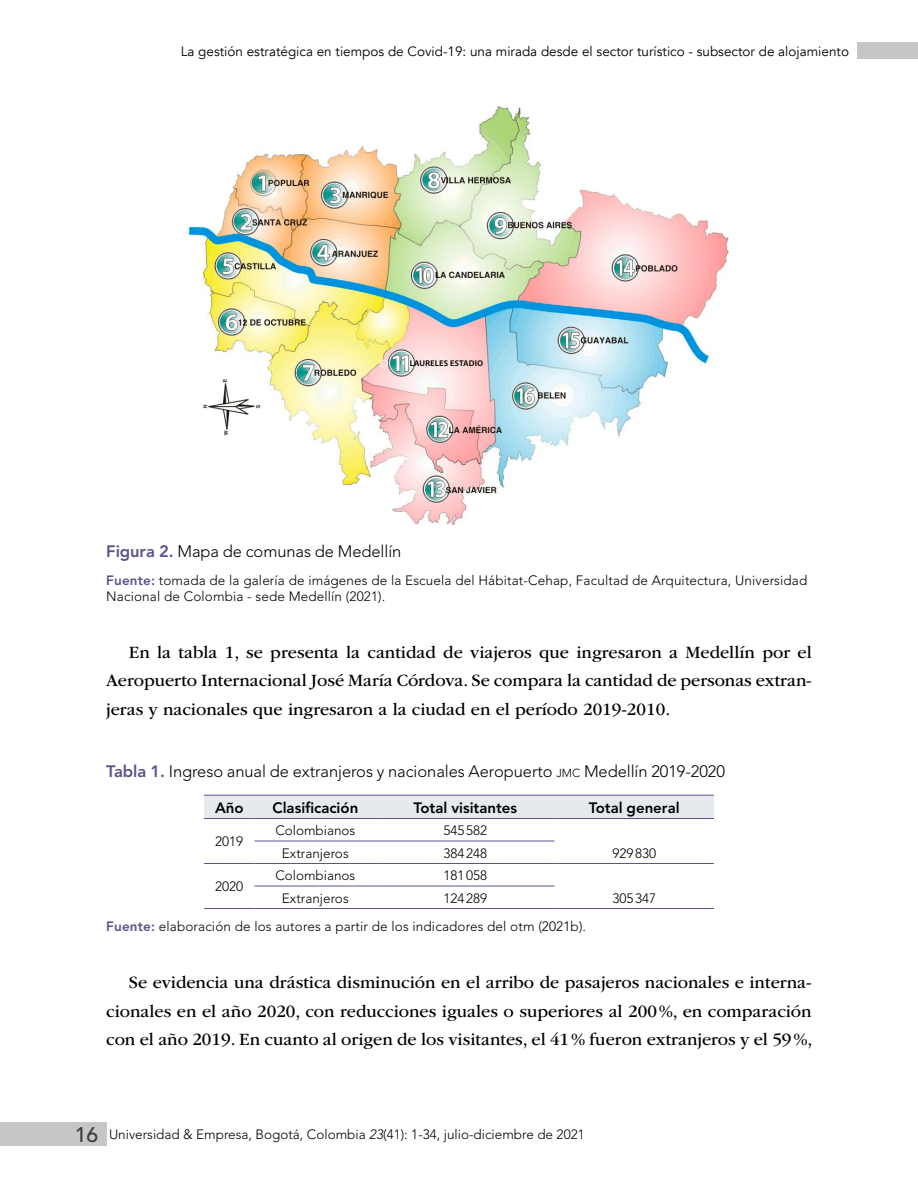
<style>
.page{position:relative;width:918px;height:1188px;background:#fff}
.page>*{position:absolute;margin:0;border:0;box-sizing:border-box;transform-origin:0 0}
.TXT-general{font:18px/28.5px "ITC Garamond Std";color:#000;text-align:justify}
.TABLA-titulo{font:300 16.5px "Avenir LT Std";letter-spacing:-.005em;color:#000}
.FIGURA-titulo{font:300 16.5px "Avenir LT Std";letter-spacing:-.005em;color:#000}
.TABLAS-encabezado{font:800 15px "Avenir LT Std";color:#000}
.TABLA--fuente-SOLA{font:300 13.5px/16.2px "Avenir LT Std";letter-spacing:.01em;color:#000}
.t1{font:13.5px "Avenir";color:#000}
.TEXTO_TABLAS{font:300 13.5px "Avenir LT Std";color:#000}
.s1{font-weight:800;color:#5e518f}
.s2{font-size:11.55px}
.s3{font-weight:500;font-size:21px;color:#3c3c3b}
.s4{font-style:italic}
</style>
<div class="page">
<div style="left:0;top:1122px;width:106px;height:23px;background:#c6c6c6"></div>
<div style="left:857px;top:42px;width:61px;height:16px;background:#c6c6c6"></div>
<img style="left:189px;top:106px;width:540px;height:419px">
<div style="left:204px;top:796px;width:510px;height:22px;background:#e7eaec"></div>
<hr style="left:204px;top:795px;width:51px;height:1px;background:#5e518f">
<hr style="left:255px;top:795px;width:121px;height:1px;background:#5e518f">
<hr style="left:376px;top:795px;width:179px;height:1px;background:#5e518f">
<hr style="left:555px;top:795px;width:159px;height:1px;background:#5e518f">
<hr style="left:204px;top:818px;width:51px;height:1px;background:#5e518f">
<hr style="left:255px;top:818px;width:121px;height:1px;background:#5e518f">
<hr style="left:376px;top:818px;width:179px;height:1px;background:#5e518f">
<hr style="left:555px;top:818px;width:159px;height:1px;background:#5e518f">
<hr style="left:255px;top:841px;width:121px;height:1px;background:#5e518f">
<hr style="left:376px;top:841px;width:179px;height:1px;background:#5e518f">
<hr style="left:204px;top:863px;width:51px;height:1px;background:#5e518f">
<hr style="left:204px;top:908px;width:51px;height:1px;background:#5e518f">
<hr style="left:255px;top:863px;width:121px;height:1px;background:#5e518f">
<hr style="left:376px;top:863px;width:179px;height:1px;background:#5e518f">
<hr style="left:555px;top:863px;width:159px;height:1px;background:#5e518f">
<hr style="left:555px;top:908px;width:159px;height:1px;background:#5e518f">
<hr style="left:255px;top:886px;width:121px;height:1px;background:#5e518f">
<hr style="left:376px;top:886px;width:179px;height:1px;background:#5e518f">
<hr style="left:255px;top:908px;width:121px;height:1px;background:#5e518f">
<hr style="left:376px;top:908px;width:179px;height:1px;background:#5e518f">
<p class="t1" style="left:181px;top:43px;width:670px">La gestión estratégica en tiempos de Covid-19: una mirada desde el sector turístico - subsector de alojamiento</p>
<p class="FIGURA-titulo" style="left:106px;top:541px;width:297px"><span class="s1">Figura 2.</span> Mapa de comunas de Medellín</p>
<p class="TABLA--fuente-SOLA" style="left:106px;top:572px;width:703px"><span class="s1">Fuente:</span> tomada de la galería de imágenes de la Escuela del Hábitat-Cehap, Facultad de Arquitectura, Universidad<br>Nacional de Colombia - sede Medellín (2021).</p>
<p class="TXT-general" style="left:106px;top:638px;width:707px;text-indent:22px">En la tabla 1, se presenta la cantidad de viajeros que ingresaron a Medellín por el Aeropuerto Internacional José María Córdova. Se compara la cantidad de personas extran&shy;jeras y nacionales que ingresaron a la ciudad en el período 2019-2010.</p>
<p class="TABLA-titulo" style="left:106px;top:761px;width:620px"><span class="s1">Tabla 1.</span> Ingreso anual de extranjeros y nacionales Aeropuerto <span class="s2">jmc</span> Medellín 2019-2020</p>
<p class="TABLAS-encabezado" style="left:215px;top:798px;width:30px">Año</p>
<p class="TABLAS-encabezado" style="left:272px;top:798px;width:87px">Clasificación</p>
<p class="TABLAS-encabezado" style="left:413px;top:798px;width:105px">Total visitantes</p>
<p class="TABLAS-encabezado" style="left:589px;top:798px;width:92px">Total general</p>
<p class="TEXTO_TABLAS" style="left:215px;top:834px;width:30px">2019</p>
<p class="TEXTO_TABLAS" style="left:275px;top:822px;width:82px">Colombianos</p>
<p class="TEXTO_TABLAS" style="left:443px;top:822px;width:45px">545582</p>
<p class="TEXTO_TABLAS" style="left:282px;top:845px;width:68px">Extranjeros</p>
<p class="TEXTO_TABLAS" style="left:443px;top:845px;width:45px">384248</p>
<p class="TEXTO_TABLAS" style="left:612px;top:845px;width:45px">929830</p>
<p class="TEXTO_TABLAS" style="left:275px;top:867px;width:82px">Colombianos</p>
<p class="TEXTO_TABLAS" style="left:443px;top:867px;width:45px">181058</p>
<p class="TEXTO_TABLAS" style="left:282px;top:890px;width:68px">Extranjeros</p>
<p class="TEXTO_TABLAS" style="left:443px;top:890px;width:45px">124289</p>
<p class="TEXTO_TABLAS" style="left:612px;top:890px;width:45px">305347</p>
<p class="TABLA--fuente-SOLA" style="left:106px;top:918px;width:481px"><span class="s1">Fuente:</span> elaboración de los autores a partir de los indicadores del otm (2021b).</p>
<p class="TEXTO_TABLAS" style="left:215px;top:879px;width:30px">2020</p>
<p class="TXT-general" style="left:106px;top:968px;width:708px;text-indent:22px">Se evidencia una drástica disminución en el arribo de pasajeros nacionales e interna&shy;cionales en el año 2020, con reducciones iguales o superiores al 200%, en comparación con el año 2019. En cuanto al origen de los visitantes, el 41% fueron extranjeros y el 59%,</p>
<p class="TABLA--fuente-SOLA" style="left:75px;top:1126px;width:511px"><span class="s3">16</span> Universidad &amp; Empresa, Bogotá, Colombia <span class="s4">23</span>(41): 1-34, julio-diciembre de 2021</p>
</div>
